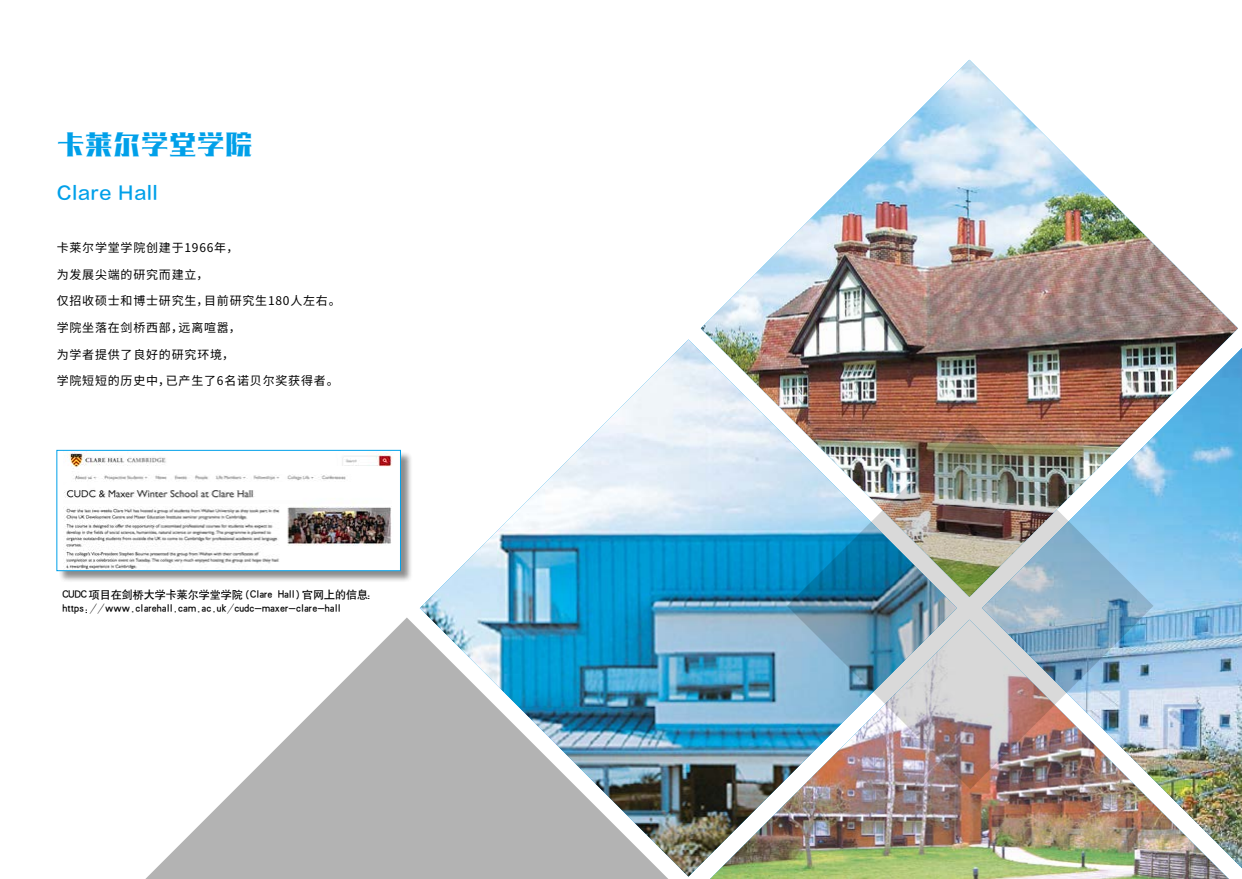
<style>
.page{position:relative;width:1242px;height:879px;background:#fff}
.page>*{position:absolute;margin:0;border:0;box-sizing:border-box;transform-origin:0 0}
.t1{font:28px "MF Yi Hei Noncommercial";color:#00a0e9}
.t2{font:18px "FZLTZHK GBK1 0";letter-spacing:.05em;color:#00a0e9}
.t3{font:12px "Source Han Sans CN";letter-spacing:.065em;color:#000}
.t4{font:11px/14.4px "H Yb 1 gj";color:#000}
</style>
<div class="page">
<div style="left:58px;top:452px;width:354px;height:131px;background:#000;opacity:.45"></div>
<div style="left:57px;top:450px;width:343px;height:121px;background:#fff"></div>
<img style="left:64px;top:452px;width:328px;height:117px">
<div style="left:57px;top:450px;width:343px;height:121px;border:1px solid #00a0e9"></div>
<img style="left:1153px;top:348px;width:89px;height:520px">
<svg style="left:145px;top:617px;width:523px;height:262px;fill:#b3b3b3"></svg>
<img style="left:710px;top:619px;width:518px;height:260px">
<img style="left:420px;top:339px;width:537px;height:537px">
<img style="left:701px;top:60px;width:537px;height:537px">
<img style="left:787px;top:423px;width:366px;height:366px">
<h1 class="t1" style="left:57px;top:130px;width:197px">卡莱尔学堂学院</h1>
<h2 class="t2" style="left:57px;top:183px;width:102px">Clare Hall</h2>
<p class="t3" style="left:57px;top:241px;width:183px">卡莱尔学堂学院创建于1966年，</p>
<p class="t3" style="left:57px;top:267px;width:153px">为发展尖端的研究而建立，</p>
<p class="t3" style="left:57px;top:294px;width:286px">仅招收硕士和博士研究生，目前研究生180人左右。</p>
<p class="t3" style="left:57px;top:321px;width:186px">学院坐落在剑桥西部，远离喧嚣，</p>
<p class="t3" style="left:57px;top:347px;width:179px">为学者提供了良好的研究环境，</p>
<p class="t3" style="left:57px;top:374px;width:283px">学院短短的历史中，已产生了6名诺贝尔奖获得者。</p>
<p class="t4" style="left:62px;top:587px;width:316px">CUDC项目在剑桥大学卡莱尔学堂学院 (Clare Hall)官网上的信息：https://www.clarehall.cam.ac.uk/cudc-maxer-clare-hall</p>
</div>
